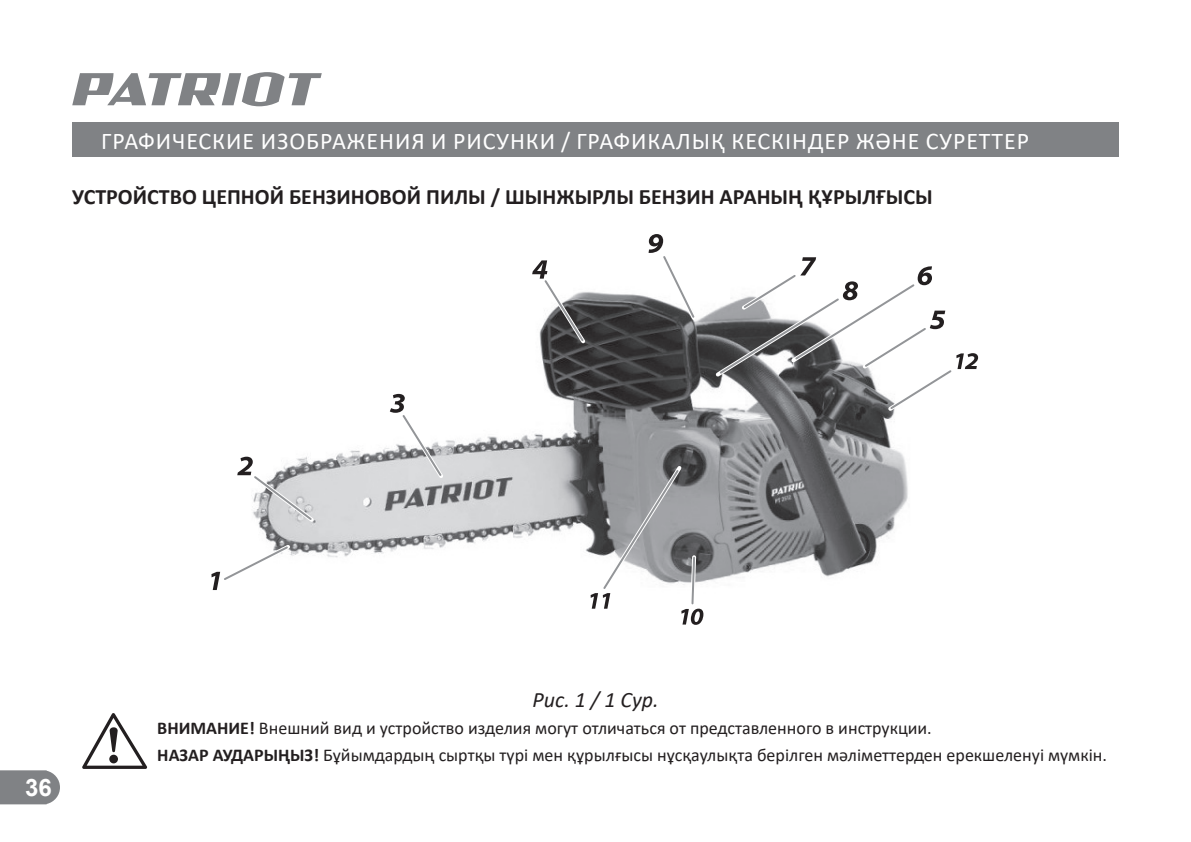
<style>
.page{position:relative;width:1191px;height:842px;background:#fff}
.page>*{position:absolute;margin:0;border:0;box-sizing:border-box;transform-origin:0 0}
.t1{font:24px "Calibri";letter-spacing:.04em;color:#fff}
.t2{font:700 24px "Arial";color:#fff}
.t3{font:700 22px "Calibri";color:#231f20}
.t4{font:italic 22px "Calibri";color:#231f20}
.t5{font:18px/27.2px "Calibri";color:#231f20}
.s1{font-weight:700}
</style>
<div class="page">
<svg style="left:0;top:770px;width:60px;height:34px"></svg>
<svg style="left:72px;top:72px;width:250px;height:34px"></svg>
<div style="left:72px;top:123px;width:1047px;height:34px;background:#808285"></div>
<svg style="left:82px;top:713px;width:65px;height:56px"></svg>
<img style="left:259px;top:292px;width:649px;height:325px">
<svg style="left:237px;top:456px;width:80px;height:69px"></svg>
<svg style="left:211px;top:541px;width:82px;height:49px"></svg>
<svg style="left:390px;top:394px;width:57px;height:87px"></svg>
<svg style="left:532px;top:260px;width:57px;height:87px"></svg>
<svg style="left:648px;top:234px;width:51px;height:89px"></svg>
<svg style="left:712px;top:257px;width:266px;height:157px"></svg>
<svg style="left:590px;top:462px;width:113px;height:163px"></svg>
<h1 class="t1" style="left:101px;top:124px;width:929px">ГРАФИЧЕСКИЕ ИЗОБРАЖЕНИЯ И РИСУНКИ / ГРАФИКАЛЫҚ КЕСКІНДЕР ЖӘНЕ СУРЕТТЕР</h1>
<p class="t3" style="left:72px;top:181px;width:862px">УСТРОЙСТВО ЦЕПНОЙ БЕНЗИНОВОЙ ПИЛЫ / ШЫНЖЫРЛЫ БЕНЗИН АРАНЫҢ ҚҰРЫЛҒЫСЫ</p>
<h1 class="t2" style="left:25px;top:770px;width:28px">36</h1>
<p class="t4" style="left:532px;top:684px;width:128px">Рис. 1 / 1 Cур.</p>
<p class="t5" style="left:157px;top:714px;width:951px"><span class="s1">ВНИМАНИЕ!</span> Внешний вид и устройство изделия могут отличаться от представленного в инструкции.<br><span class="s1">НАЗАР АУДАРЫҢЫЗ!</span> Бұйымдардың сыртқы түрі мен құрылғысы нұсқаулықта берілген мәліметтерден ерекшеленуі мүмкін.</p>
</div>
